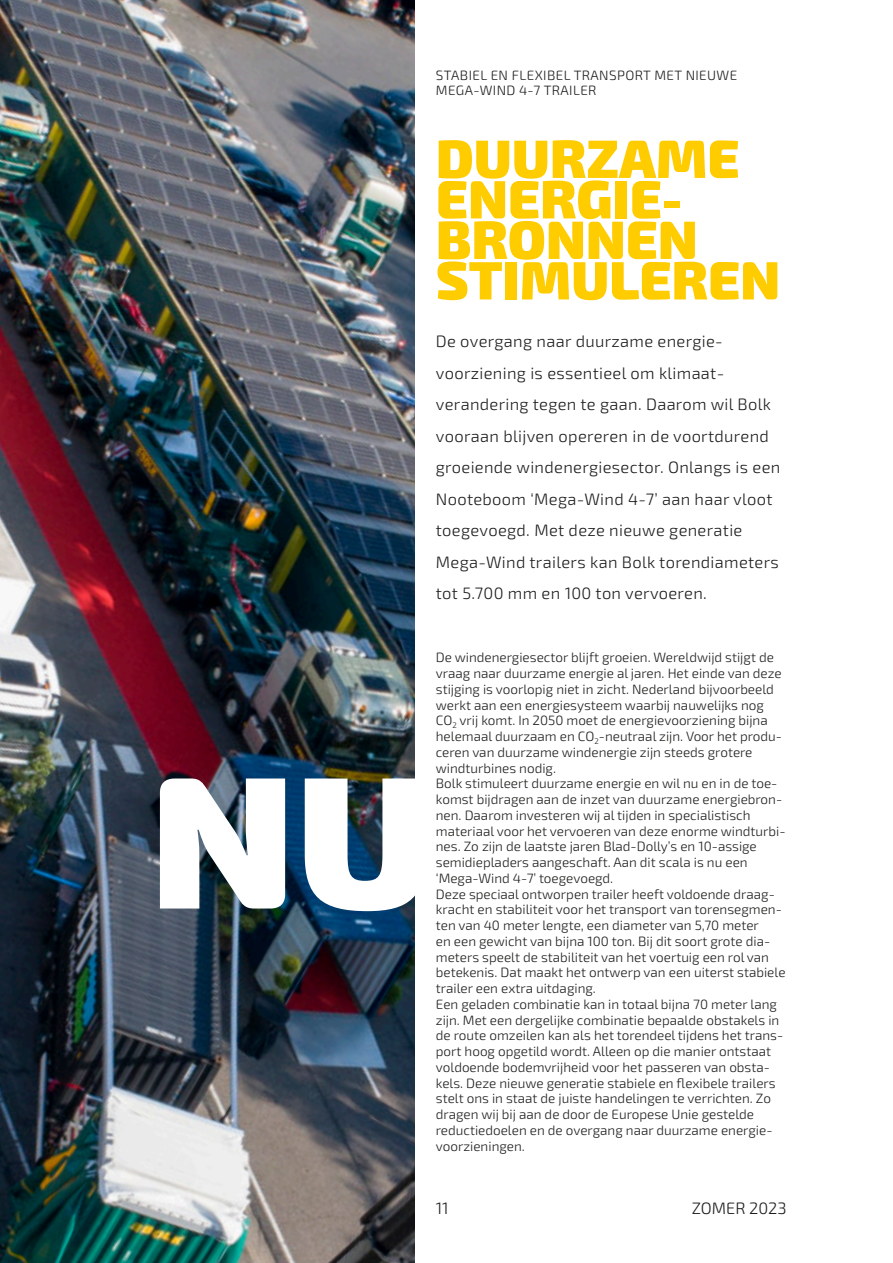
<style>
.page{position:relative;width:893px;height:1263px;background:#fff}
.page>*{position:absolute;margin:0;border:0;box-sizing:border-box;transform-origin:0 0}
.t1{font:900 54px/40.5px "Exo 2.0";color:#fc0}
.t2{font:300 16.5px/31.5px "Exo 2.0";letter-spacing:.02em;color:#1d1d1b}
.t3{font:300 16.5px "Exo 2.0";color:#1d1d1b}
.t4{font:300 13.5px/15.8px "Exo 2.0";color:#1d1d1b}
.t5{font:300 13.5px/15.8px "Exo 2.0";letter-spacing:.03em;color:#1d1d1b}
</style>
<div class="page">
<img style="left:0;top:0;width:415px;height:1263px">
<svg style="left:160px;top:778px;width:255px;height:133px"></svg>
<p class="t5" style="left:436px;top:68px;width:303px">STABIEL EN FLEXIBEL TRANSPORT MET NIEUWE<br>MEGA-WIND 4-7 TRAILER</p>
<h1 class="t1" style="left:436px;top:144px;width:346px">DUURZAME<br>ENERGIE-<br>BRONNEN<br>STIMULEREN</h1>
<p class="t2" style="left:436px;top:327px;width:346px">De overgang naar duurzame energie&shy;voorziening is essentieel om klimaat&shy;verandering tegen te gaan. Daarom wil Bolk vooraan blijven opereren in de voortdurend groeiende windenergiesector. Onlangs is een Nooteboom ‘Mega-Wind 4-7’ aan haar vloot toegevoegd. Met deze nieuwe generatie Mega-Wind trailers kan Bolk torendiameters tot 5.700 mm en 100 ton vervoeren.</p>
<p class="t4" style="left:436px;top:651px;width:351px">De windenergiesector blijft groeien. Wereldwijd stijgt de vraag naar duurzame energie al jaren. Het einde van deze stijging is voorlopig niet in zicht. Nederland bijvoorbeeld werkt aan een energiesysteem waarbij nauwelijks nog CO<sub>2</sub> vrij komt. In 2050 moet de energievoorziening bijna helemaal duurzaam en CO<sub>2</sub>-neutraal zijn. Voor het produ&shy;ceren van duurzame windenergie zijn steeds grotere windturbines nodig.<br>Bolk stimuleert duurzame energie en wil nu en in de toe&shy;komst bijdragen aan de inzet van duurzame energiebron&shy;nen. Daarom investeren wij al tijden in specialistisch materiaal voor het vervoeren van deze enorme windturbi&shy;nes. Zo zijn de laatste jaren Blad-Dolly’s en 10-assige semidiepladers aangeschaft. Aan dit scala is nu een ‘Mega-Wind 4-7’ toegevoegd.<br>Deze speciaal ontworpen trailer heeft voldoende draag&shy;kracht en stabiliteit voor het transport van torensegmen&shy;ten van 40 meter lengte, een diameter van 5,70 meter<br>en een gewicht van bijna 100 ton. Bij dit soort grote dia&shy;meters speelt de stabiliteit van het voertuig een rol van betekenis. Dat maakt het ontwerp van een uiterst stabiele trailer een extra uitdaging.<br>Een geladen combinatie kan in totaal bijna 70 meter lang zijn. Met een dergelijke combinatie bepaalde obstakels in de route omzeilen kan als het torendeel tijdens het trans&shy;port hoog opgetild wordt. Alleen op die manier ontstaat voldoende bodemvrijheid voor het passeren van obsta&shy;kels. Deze nieuwe generatie stabiele en flexibele trailers stelt ons in staat de juiste handelingen te verrichten. Zo dragen wij bij aan de door de Europese Unie gestelde reductiedoelen en de overgang naar duurzame energie&shy;voorzieningen.</p>
<p class="t2" style="left:436px;top:1194px;width:14px">11</p>
<p class="t3" style="left:692px;top:1202px;width:96px">ZOMER 2023</p>
</div>
